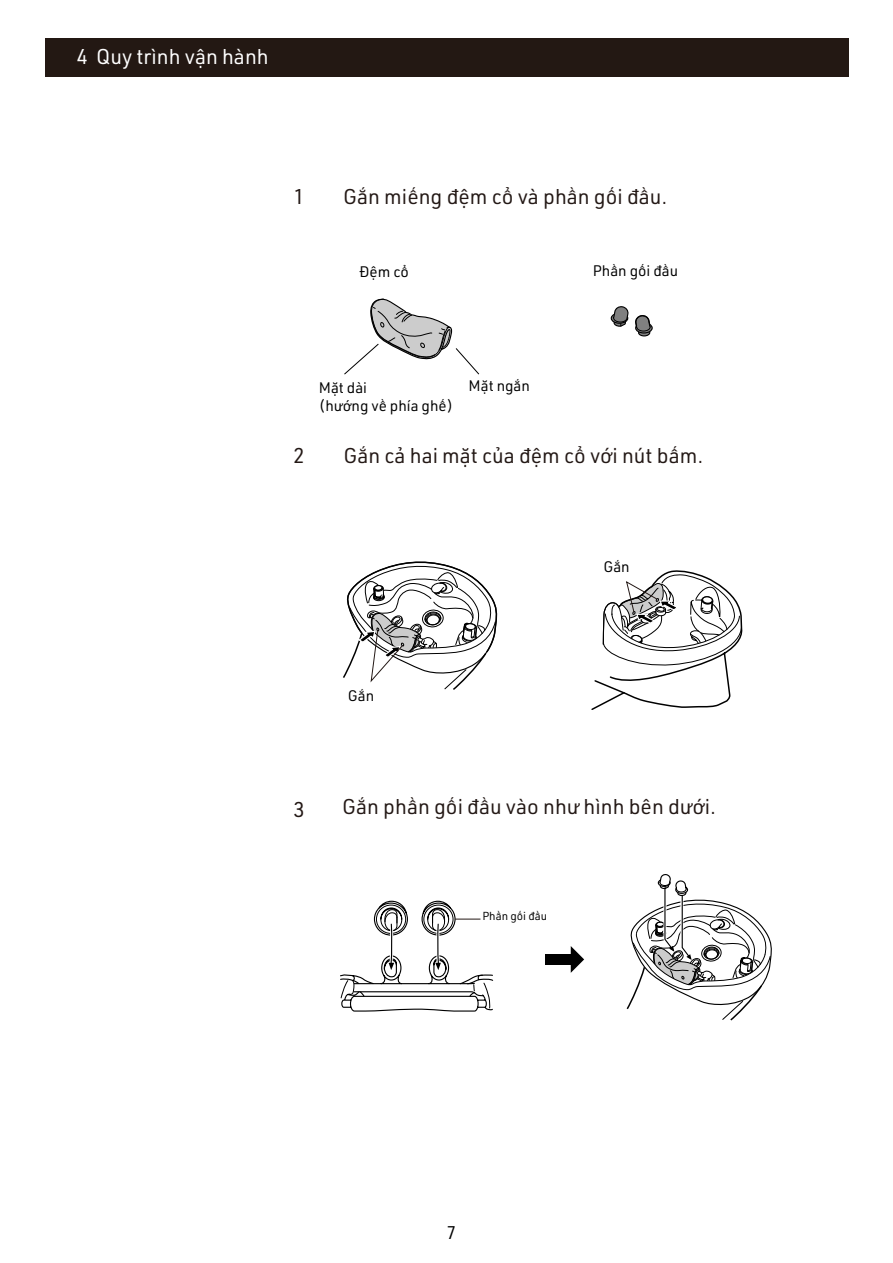
<style>
.page{position:relative;width:893px;height:1263px;background:#fff}
.page>*{position:absolute;margin:0;border:0;box-sizing:border-box;transform-origin:0 0}
.t1{font:21px "URWDIN";color:#231815}
.t2{font:21px "URWDIN";color:#fff}
.t3{font:18px "URWDIN";color:#000}
.t4{font:15px/18px "URWDIN";color:#000}
.t5{font:11.4px "URWDIN";color:#000}
</style>
<div class="page">
<div style="left:45px;top:38px;width:803px;height:39px;background:#231813"></div>
<svg style="left:610px;top:306px;width:19px;height:21px"></svg>
<svg style="left:635px;top:315px;width:18px;height:22px"></svg>
<svg style="left:656px;top:570px;width:87px;height:138px"></svg>
<svg style="left:343px;top:561px;width:134px;height:117px"></svg>
<svg style="left:370px;top:580px;width:288px;height:130px"></svg>
<svg style="left:340px;top:874px;width:432px;height:147px"></svg>
<svg style="left:344px;top:298px;width:135px;height:76px"></svg>
<p class="t2" style="left:77px;top:43px;width:194px">4 Quy trình vận hành</p>
<p class="t1" style="left:293px;top:183px;width:13px">1</p>
<p class="t1" style="left:343px;top:183px;width:326px">Gắn miếng đệm cổ và phần gối đầu.</p>
<p class="t4" style="left:359px;top:263px;width:51px">Đệm cổ</p>
<p class="t4" style="left:593px;top:261px;width:87px">Phần gối đầu</p>
<p class="t1" style="left:293px;top:442px;width:13px">2</p>
<p class="t4" style="left:319px;top:378px;width:136px">Mặt dài<br>(hướng về phía ghế)</p>
<p class="t4" style="left:469px;top:376px;width:63px">Mặt ngắn</p>
<p class="t1" style="left:344px;top:442px;width:361px">Gắn cả hai mặt của đệm cổ với nút bấm.</p>
<p class="t4" style="left:603px;top:557px;width:28px">Gắn</p>
<p class="t1" style="left:293px;top:796px;width:13px">3</p>
<p class="t4" style="left:348px;top:686px;width:28px">Gắn</p>
<p class="t1" style="left:342px;top:792px;width:375px">Gắn phần gối đầu vào như hình bên dưới.</p>
<p class="t5" style="left:482px;top:908px;width:66px">Phần gối đầu</p>
<p class="t3" style="left:446px;top:1220px;width:11px">7</p>
</div>
